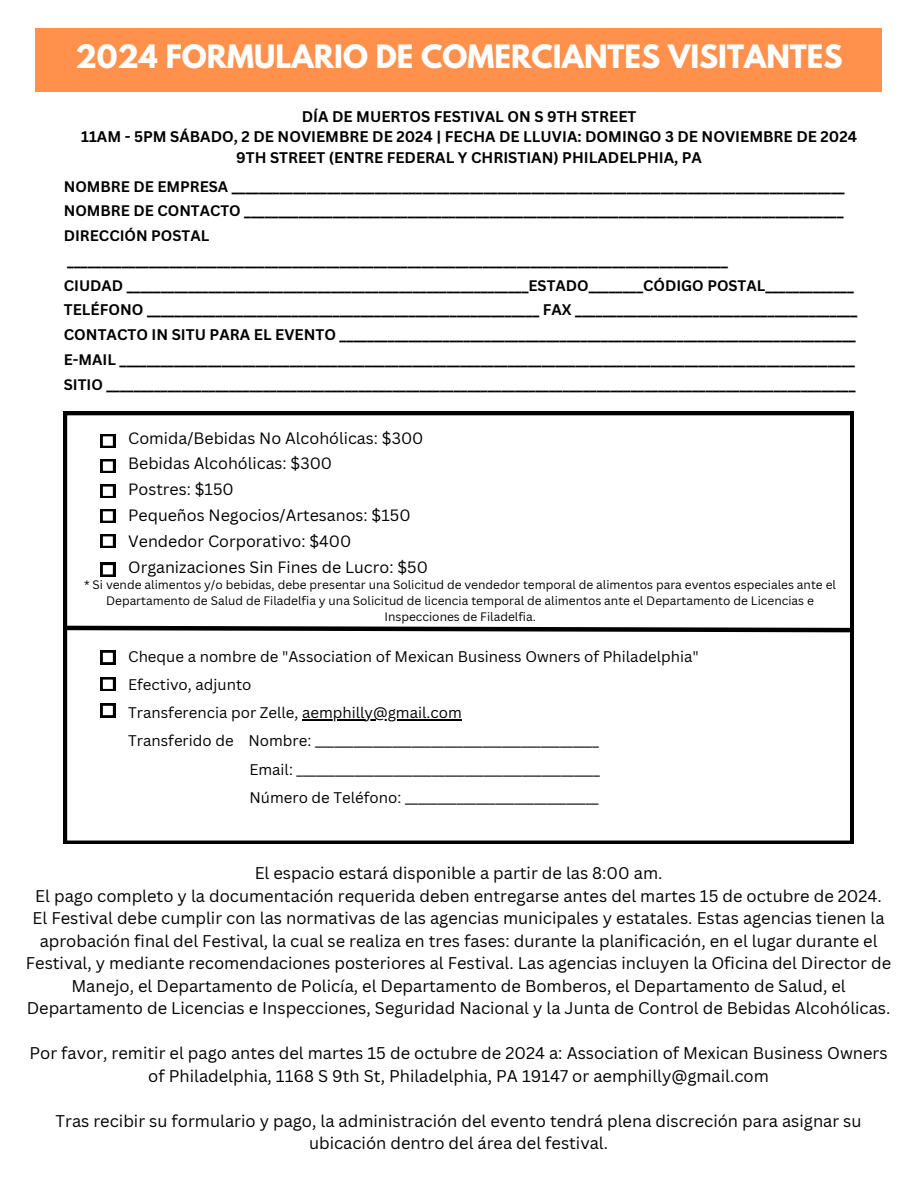
<style>
.page{position:relative;width:918px;height:1188px;background:#fff}
.page>*{position:absolute;margin:0;border:0;box-sizing:border-box;transform-origin:0 0}
.t1{font:700 28.5px "League Spartan";color:#fff}
.t2{font:16.5px/22.5px "Canva Sans";color:#000;text-align:center}
.t3{font:16.05px/25.8px "Canva Sans";color:#000}
.t4{font:700 15px/20.2px "Canva Sans";color:#000}
.t5{font:15px/28.2px "Canva Sans";color:#000}
.t6{font:700 14.85px/24.8px "Canva Sans";color:#000}
.t7{font:12px/15.9px "Canva Sans";color:#000;text-align:center}
</style>
<div class="page">
<div style="left:36px;top:28px;width:846px;height:64px;background:#ff914d"></div>
<svg style="left:64px;top:412px;width:789px;height:432px"></svg>
<svg style="left:63px;top:623px;width:791px;height:12px"></svg>
<svg style="left:101px;top:434px;width:14px;height:14px"></svg>
<svg style="left:101px;top:459px;width:14px;height:14px"></svg>
<svg style="left:101px;top:484px;width:14px;height:14px"></svg>
<svg style="left:101px;top:509px;width:14px;height:14px"></svg>
<svg style="left:101px;top:534px;width:14px;height:14px"></svg>
<svg style="left:101px;top:563px;width:14px;height:13px"></svg>
<svg style="left:302px;top:719px;width:9px;height:2px"></svg>
<hr style="left:311px;top:719px;width:151px;height:2px;background:#000">
<svg style="left:101px;top:651px;width:14px;height:13px"></svg>
<svg style="left:101px;top:677px;width:14px;height:14px"></svg>
<svg style="left:101px;top:704px;width:14px;height:13px"></svg>
<h1 class="t1" style="left:75px;top:42px;width:769px">2024 FORMULARIO DE COMERCIANTES VISITANTES</h1>
<h3 class="t4" style="left:81px;top:106px;width:777px;text-align:center">DÍA DE MUERTOS FESTIVAL ON S 9TH STREET<br>11AM - 5PM SÁBADO, 2 DE NOVIEMBRE DE 2024 | FECHA DE LLUVIA: DOMINGO 3 DE NOVIEMBRE DE 2024<br>9TH STREET (ENTRE FEDERAL Y CHRISTIAN) PHILADELPHIA, PA</h3>
<h2 class="t6" style="left:64px;top:174px;width:792px">NOMBRE DE EMPRESA __________________________________________________________________________________________ NOMBRE DE CONTACTO ________________________________________________________________________________________ DIRECCIÓN POSTAL _________________________________________________________________________________________________<br>CIUDAD ___________________________________________________________ESTADO________CÓDIGO POSTAL_____________</h2>
<h2 class="t4" style="left:64px;top:297px;width:795px;line-height:24.8px">TELÉFONO _________________________________________________________ FAX _________________________________________<br>CONTACTO IN SITU PARA EL EVENTO ___________________________________________________________________________</h2>
<h2 class="t6" style="left:64px;top:347px;width:793px">E-MAIL ____________________________________________________________________________________________________________<br>SITIO ______________________________________________________________________________________________________________</h2>
<p class="t3" style="left:128px;top:424px;width:301px">Comida/Bebidas No Alcohólicas: $300<br>Bebidas Alcohólicas: $300<br>Postres: $150<br>Pequeños Negocios/Artesanos: $150<br>Vendedor Corporativo: $400<br>Organizaciones Sin Fines de Lucro: $50</p>
<h4 class="t7" style="left:84px;top:577px;width:754px">* Si vende alimentos y/o bebidas, debe presentar una Solicitud de vendedor temporal de alimentos para eventos especiales ante el<br>Departamento de Salud de Filadelfia y una Solicitud de licencia temporal de alimentos ante el Departamento de Licencias e<br>Inspecciones de Filadelfia.</h4>
<h4 class="t5" style="left:128px;top:642px;width:572px">Cheque a nombre de "Association of Mexican Business Owners of Philadelphia"<br>Efectivo, adjunto<br>Transferencia por Zelle, aemphilly@gmail.com</h4>
<h4 class="t5" style="left:249px;top:727px;width:352px;text-align:justify;text-indent:-121px">Transferido de Nombre: ____________________________________________ Email: _______________________________________________ Número de Teléfono: ______________________________</h4>
<h4 class="t2" style="left:26px;top:862px;width:867px">El espacio estará disponible a partir de las 8:00 am.<br>El pago completo y la documentación requerida deben entregarse antes del martes 15 de octubre de 2024.<br>El Festival debe cumplir con las normativas de las agencias municipales y estatales. Estas agencias tienen la aprobación final del Festival, la cual se realiza en tres fases: durante la planificación, en el lugar durante el Festival, y mediante recomendaciones posteriores al Festival. Las agencias incluyen la Oficina del Director de Manejo, el Departamento de Policía, el Departamento de Bomberos, el Departamento de Salud, el Departamento de Licencias e Inspecciones, Seguridad Nacional y la Junta de Control de Bebidas Alcohólicas.</h4>
<p class="t2" style="left:29px;top:1042px;width:860px">Por favor, remitir el pago antes del martes 15 de octubre de 2024 a: Association of Mexican Business Owners of Philadelphia, 1168 S 9th St, Philadelphia, PA 19147 or aemphilly@gmail.com</p>
<h4 class="t2" style="left:56px;top:1109px;width:808px">Tras recibir su formulario y pago, la administración del evento tendrá plena discreción para asignar su ubicación dentro del área del festival.</h4>
</div>
